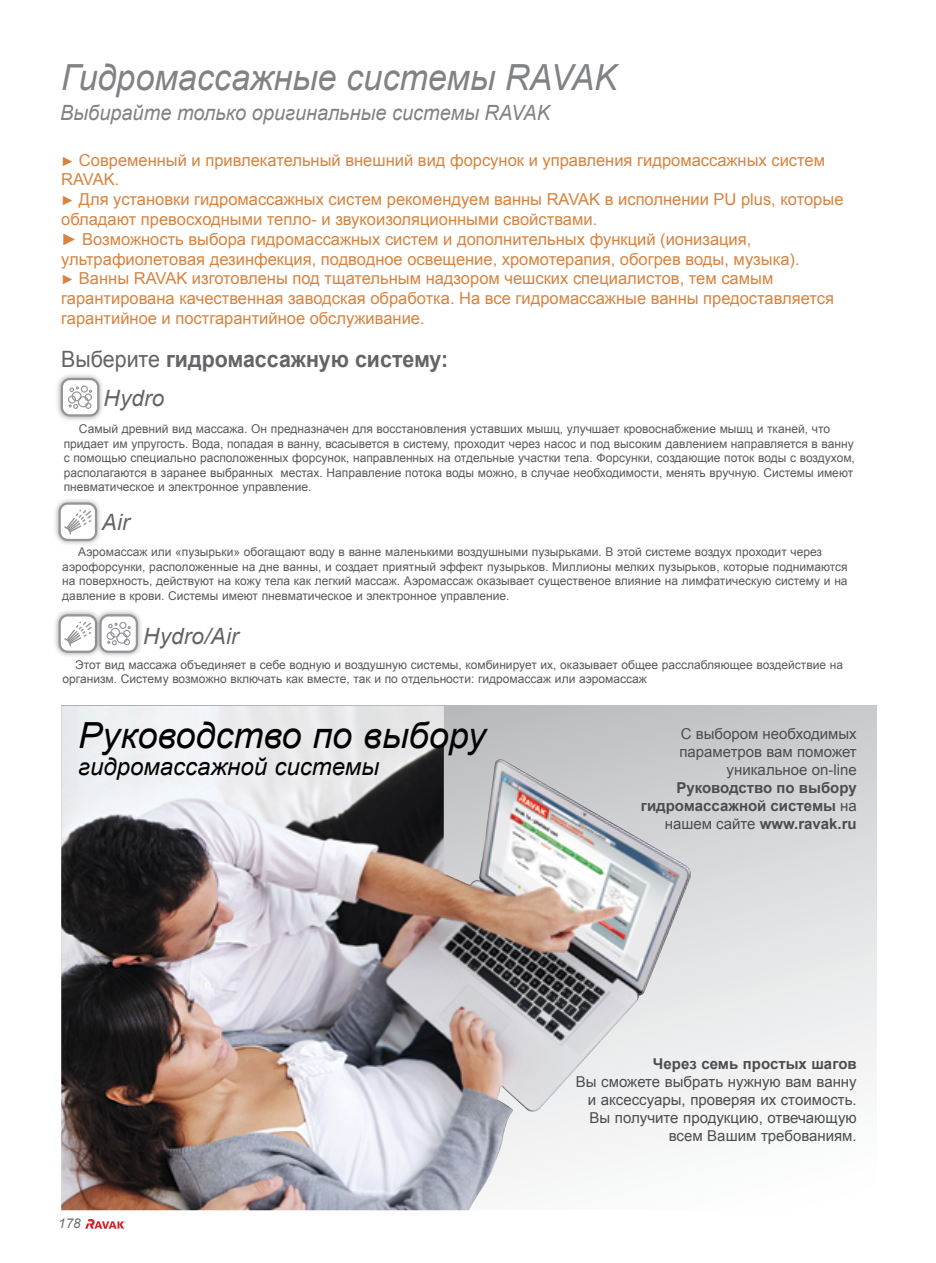
<style>
.page{position:relative;width:936px;height:1263px;background:#fff}
.page>*{position:absolute;margin:0;border:0;box-sizing:border-box;transform-origin:0 0}
.t1{font:italic 36px "Arial";color:#808285;scale:.95 1}
.t2{font:italic 36px "Arial";color:#000}
.t3{font:italic 24px "Arial";color:#000}
.t4{font:700 22.5px "Arial";color:#636466;scale:.95 1}
.t5{font:italic 22.5px "Arial";letter-spacing:.01em;color:#636466}
.t6{font:italic 21px "Arial";color:#808285;scale:.95 1}
.t7{font:16.5px/19.8px "Arial";color:#d8833f}
.t8{font:15px/18px "Arial";color:#4d4d4f;text-align:right}
.t9{font:700 15px/18px "Arial";color:#4d4d4f;text-align:right}
.t10{font:italic 13.5px "Arial";color:#6d6e71}
.t11{font:12.15px/14.4px "Arial";color:#58595b}
.t12{font:12px/14.4px "Arial";color:#58595b}
.s1{font-size:13.2px}
.s2{font-weight:400}
.s3{font-size:12px}
</style>
<div class="page">
<svg style="left:85px;top:1219px;width:40px;height:10px"></svg>
<div style="left:61px;top:706px;width:815px;height:504px;background:linear-gradient(to bottom,#c7c9cb,#fff)"></div>
<img style="left:61px;top:706px;width:630px;height:504px">
<div style="left:54px;top:609px;width:48px;height:48px;background:#000;opacity:.38"></div>
<div style="left:60px;top:615px;width:36px;height:37px;background:#fff;border-radius:8px"></div>
<div style="left:58px;top:614px;width:39px;height:39px;border:2px solid #939598;border-radius:8px"></div>
<svg style="left:64px;top:621px;width:28px;height:26px"></svg>
<div style="left:54px;top:497px;width:48px;height:48px;background:#000;opacity:.38"></div>
<div style="left:60px;top:504px;width:36px;height:36px;background:#fff;border-radius:8px"></div>
<div style="left:58px;top:502px;width:39px;height:39px;border:2px solid #939598;border-radius:8px"></div>
<svg style="left:64px;top:509px;width:28px;height:26px"></svg>
<div style="left:56px;top:373px;width:48px;height:48px;background:#000;opacity:.38"></div>
<div style="left:62px;top:379px;width:36px;height:36px;background:#fff;border-radius:8px"></div>
<div style="left:61px;top:378px;width:38px;height:38px;border:2px solid #939598;border-radius:8px"></div>
<div style="left:68px;top:395px;width:8px;height:9px;border:1px solid #939598;border-radius:50%"></div>
<div style="left:72px;top:391px;width:10px;height:10px;border:1px solid #939598;border-radius:50%"></div>
<div style="left:78px;top:396px;width:11px;height:11px;border:1px solid #939598;border-radius:50%"></div>
<div style="left:81px;top:385px;width:7px;height:8px;border:1px solid #939598;border-radius:50%"></div>
<div style="left:84px;top:393px;width:8px;height:8px;border:1px solid #939598;border-radius:50%"></div>
<svg style="left:85px;top:403px;width:6px;height:6px"></svg>
<svg style="left:69px;top:404px;width:9px;height:5px"></svg>
<svg style="left:69px;top:386px;width:10px;height:6px"></svg>
<div style="left:94px;top:609px;width:48px;height:48px;background:#000;opacity:.38"></div>
<div style="left:100px;top:615px;width:37px;height:37px;background:#fff;border-radius:8px"></div>
<div style="left:99px;top:614px;width:39px;height:39px;border:2px solid #939598;border-radius:8px"></div>
<div style="left:107px;top:632px;width:8px;height:8px;border:1px solid #939598;border-radius:50%"></div>
<div style="left:110px;top:628px;width:10px;height:10px;border:1px solid #939598;border-radius:50%"></div>
<div style="left:116px;top:632px;width:11px;height:12px;border:1px solid #939598;border-radius:50%"></div>
<div style="left:119px;top:622px;width:7px;height:7px;border:1px solid #939598;border-radius:50%"></div>
<div style="left:123px;top:630px;width:8px;height:7px;border:1px solid #939598;border-radius:50%"></div>
<svg style="left:124px;top:639px;width:6px;height:6px"></svg>
<svg style="left:107px;top:640px;width:10px;height:5px"></svg>
<svg style="left:108px;top:623px;width:10px;height:5px"></svg>
<h1 class="t1" style="left:61px;top:54px;width:586px">Гидромассажные системы RAVAK</h1>
<p class="t6" style="left:60px;top:99px;width:517px">Выбирайте только оригинальные системы RAVAK</p>
<p class="t7" style="left:61px;top:150px;width:783px"><span class="s1">►</span> Современный и привлекательный внешний вид форсунок и управления гидромассажных систем RAVAK.<br><span class="s1">►</span> Для установки гидромассажных систем рекомендуем ванны RAVAK в исполнении PU plus, которые обладают превосходными тепло- и звукоизоляционными свойствами.<br>► Возможность выбора гидромассажных систем и дополнительных функций (ионизация, ультрафиолетовая дезинфекция, подводное освещение, хромотерапия, обогрев воды, музыка).<br><span class="s1">►</span> Ванны RAVAK изготовлены под тщательным надзором чешских специалистов, тем самым гарантирована качественная заводская обработка. Н а все гидромассажные ванны предоставляется гарантийное и постгарантийное обслуживание.</p>
<h3 class="t4" style="left:61px;top:344px;width:409px"><span class="s2">Выберите</span> гидромассажную систему:</h3>
<h3 class="t5" style="left:103px;top:383px;width:62px">Hydro</h3>
<p class="t11" style="left:64px;top:422px;width:792px;text-indent:15px">Самый древний вид массажа. Он предназначен для восстановления уставших мышц, улучшает кровоснабжение мышц и тканей, что придает им упругость. Вода, попадая в ванну, всасывется в систему, проходит через насос и под высоким давлением направляется в ванну с помощью специально расположенных форсунок, направленных на отдельные участки тела. Форсунки, создающие поток воды с воздухом, располагаются в заранее выбранных местах. Направление потока воды можно, в случае необходимости, менять вручную. Системы имеют пневматическое и электронное управление.</p>
<h3 class="t5" style="left:102px;top:507px;width:29px">Air</h3>
<p class="t12" style="left:62px;top:545px;width:786px;text-indent:16px">Аэромассаж или «пузырьки» обогащают воду в ванне маленькими воздушными пузырьками. В этой системе воздух проходит через аэрофорсунки, расположенные на дне ванны, и создает приятный эффект пузырьков. Миллионы мелких пузырьков, которые поднимаются на поверхность, действуют на кожу тела как легкий массаж. Аэромассаж оказывает существеное влияние на лимфатическую систему и на</p>
<p class="t11" style="left:62px;top:588px;width:448px"><span class="s3">давление в крови.</span> Системы имеют пневматическое и электронное управление.</p>
<h3 class="t5" style="left:143px;top:621px;width:97px">Hydro/Air</h3>
<p class="t12" style="left:63px;top:658px;width:782px;text-indent:13px">Этот вид массажа объединяет в себе водную и воздушную системы, комбинирует их, оказывает общее расслабляющее воздействие на организм. Систему возможно включать как вместе, так и по отдельности: гидромассаж или аэромассаж</p>
<h1 class="t2" style="left:78px;top:712px;width:409px">Руководство по выбору</h1>
<h2 class="t3" style="left:78px;top:751px;width:302px">гидромассажной системы</h2>
<p class="t8" style="left:679px;top:725px;width:179px">С выбором необходимых параметров вам поможет уникальное on-line</p>
<p class="t9" style="left:640px;top:779px;width:217px">Руководство по выбору гидромассажной системы <span class="s2">на нашем сайте</span> www.ravak.ru</p>
<p class="t10" style="left:58px;top:1214px;width:24px">178</p>
<p class="t9" style="left:653px;top:1055px;width:205px">Через семь простых шагов</p>
<p class="t8" style="left:576px;top:1073px;width:282px">Вы сможете выбрать нужную вам ванну и аксессуары, проверяя их стоимость.<br>Вы получите продукцию, отвечающую всем Вашим требованиям.</p>
</div>
